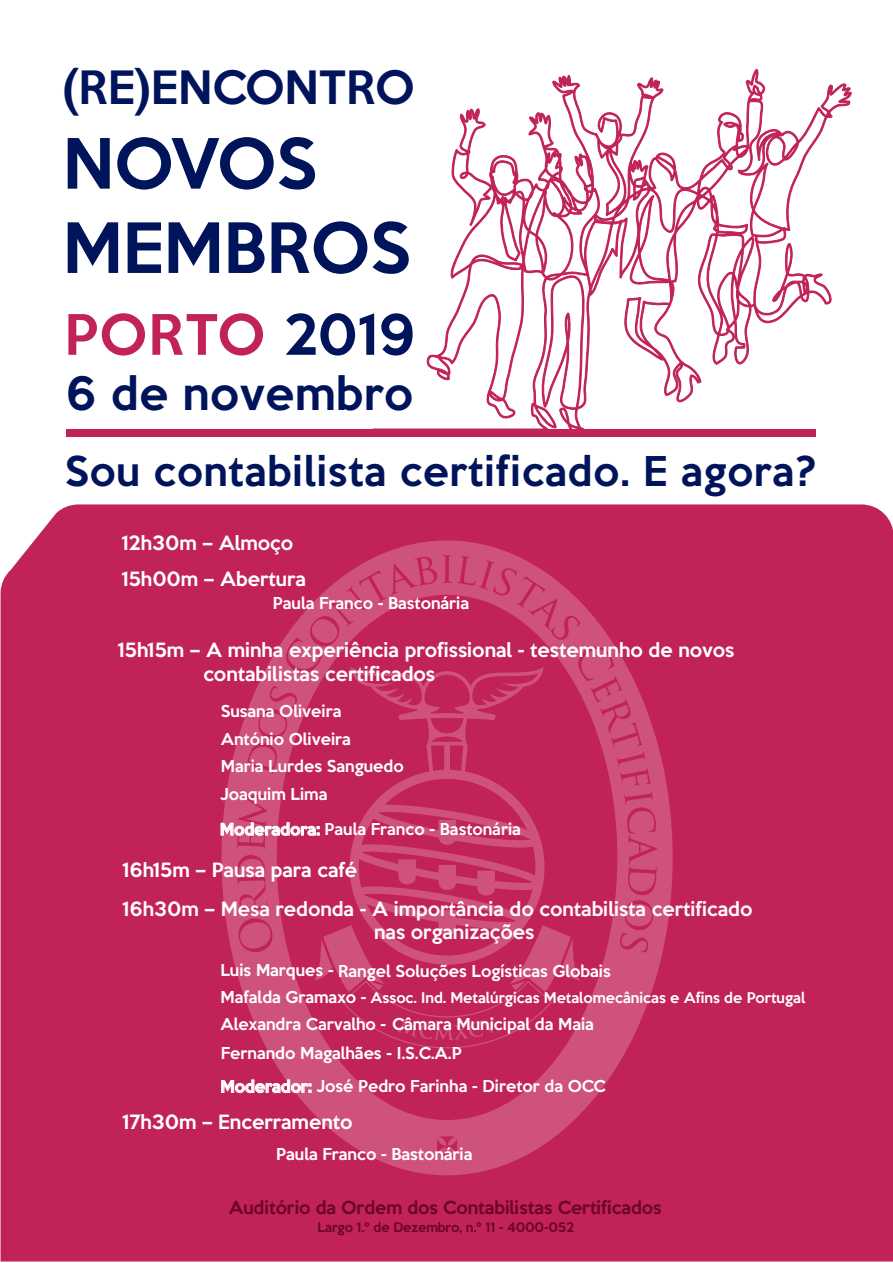
<style>
.page{position:relative;width:893px;height:1263px;background:#fff}
.page>*{position:absolute;margin:0;border:0;box-sizing:border-box;transform-origin:0 0}
.t1{font:500 63.3px/84.3px "Keep Calm";color:#00145b}
.t2{font:500 51px "Keep Calm";color:#c12259}
.t3{font:500 42px "Keep Calm";letter-spacing:.01em;color:#00145b}
.t4{font:500 37.5px "Keep Calm";letter-spacing:.025em;color:#00145b}
.t5{font:500 18px/35.2px "Keep Calm";color:#fff}
.t6{font:500 16.5px "Keep Calm";color:#6c0624}
.t7{font:500 15px/27.6px "Keep Calm";color:#fff}
.t8{font:500 13.5px "Keep Calm";color:#fff}
.t9{font:500 12.15px "Keep Calm";letter-spacing:-.01em;color:#6c0624}
.s1{color:#00145b}
.s2{font-size:15px}
</style>
<div class="page">
<div style="left:1px;top:504px;width:892px;height:757px;background:#c12259"></div>
<svg style="left:222px;top:540px;width:451px;height:635px;background:#c63467"></svg>
<svg style="left:640px;top:844px;width:11px;height:8px"></svg>
<svg style="left:221px;top:662px;width:359px;height:386px;background:#c53164"></svg>
<svg style="left:221px;top:1080px;width:90px;height:13px"></svg>
<svg style="left:372px;top:68px;width:481px;height:460px"></svg>
<div style="left:67px;top:429px;width:749px;height:8px;background:#c12259"></div>
<h3 class="t3" style="left:63px;top:51px;width:354px">(RE)ENCONTRO</h3>
<h1 class="t1" style="left:63px;top:116px;width:350px">NOVOS<br>MEMBROS</h1>
<h2 class="t2" style="left:64px;top:290px;width:352px">PORTO <span class="s1">2019</span></h2>
<h3 class="t3" style="left:65px;top:357px;width:349px">6 de novembro</h3>
<h3 class="t4" style="left:65px;top:439px;width:753px">Sou contabilista certificado. E agora?</h3>
<p class="t5" style="left:121px;top:524px;width:186px">12h30m – Almoço<br>15h00m – Abertura</p>
<p class="t7" style="left:273px;top:588px;width:198px">Paula Franco - Bastonária</p>
<p class="t5" style="left:203px;top:637px;width:533px;line-height:24px;text-indent:-86px">15h15m – A minha experiência profissional - testemunho de novos contabilistas certificados</p>
<p class="t7" style="left:220px;top:696px;width:185px">Susana Oliveira<br>António Oliveira<br>Maria Lurdes Sanguedo<br>Joaquim Lima</p>
<p class="t7" style="left:220px;top:814px;width:302px">Moderadora: Paula Franco - Bastonária</p>
<p class="t5" style="left:122px;top:849px;width:632px;line-height:39.2px">16h15m – Pausa para café<br>16h30m – Mesa redonda - A importância do contabilista certificado</p>
<p class="t5" style="left:374px;top:913px;width:162px">nas organizações</p>
<p class="t7" style="left:220px;top:956px;width:392px">Luis Marques - Rangel Soluções Logísticas Globais</p>
<p class="t8" style="left:220px;top:985px;width:586px"><span class="s2">Mafalda Gramaxo -</span> Assoc. Ind. Metalúrgicas Metalomecânicas e Afins de Portugal</p>
<p class="t7" style="left:220px;top:1008px;width:375px;line-height:29.2px">Alexandra Carvalho - Câmara Municipal da Maia<br>Fernando Magalhães - I.S.C.A.P</p>
<p class="t7" style="left:220px;top:1071px;width:387px">Moderador: José Pedro Farinha - Diretor da OCC</p>
<p class="t5" style="left:122px;top:1103px;width:232px">17h30m – Encerramento</p>
<p class="t7" style="left:276px;top:1139px;width:198px">Paula Franco - Bastonária</p>
<p class="t6" style="left:229px;top:1193px;width:435px">Auditório da Ordem dos Contabilistas Certificados</p>
<p class="t9" style="left:318px;top:1217px;width:258px">Largo 1.º de Dezembro, n.º 11 - 4000-052</p>
</div>
